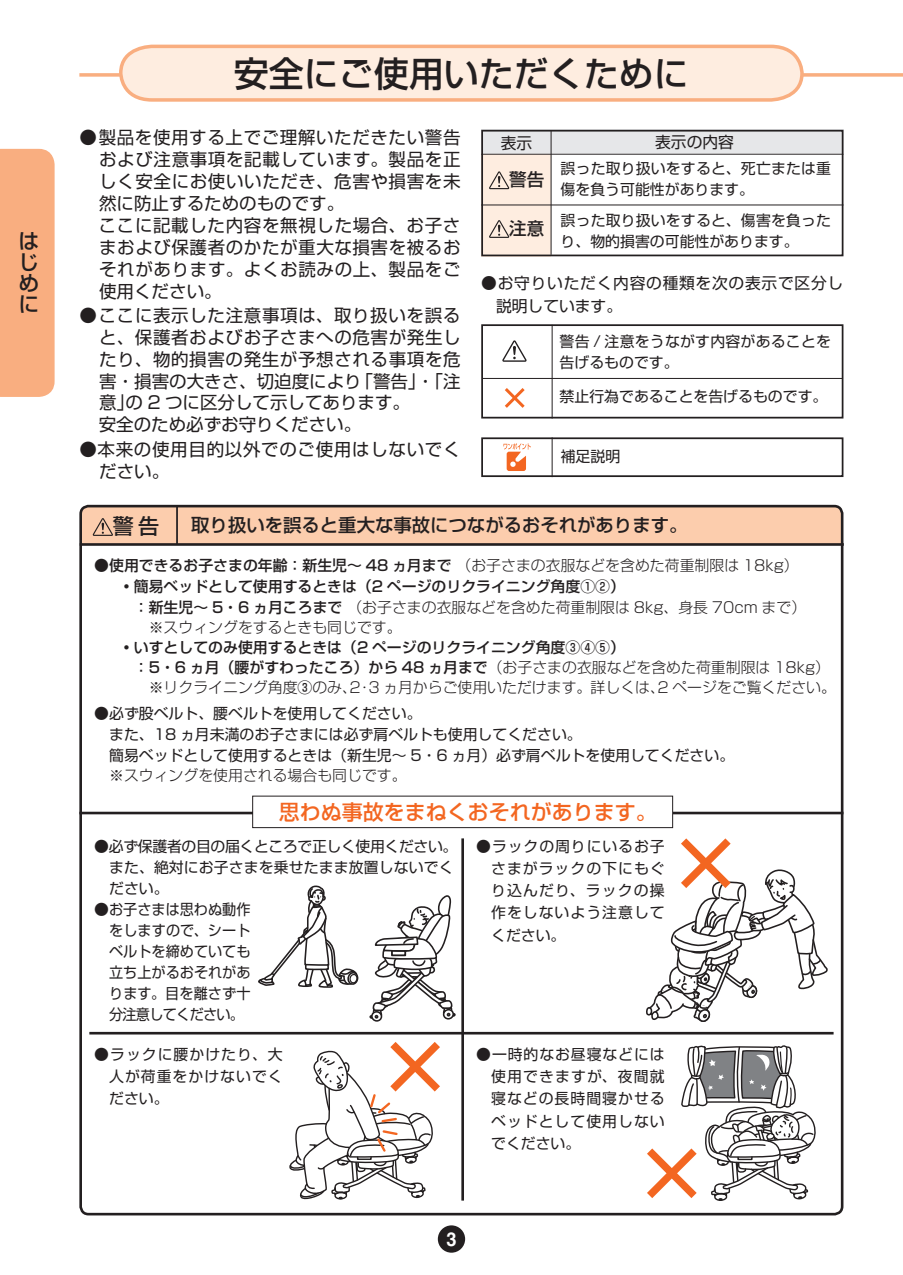
<style>
.page{position:relative;width:903px;height:1275px;background:#fff}
.page>*{position:absolute;margin:0;border:0;box-sizing:border-box;transform-origin:0 0}
.t1{font:500 35px "Shin Go Pro";color:#231f20}
.t2{font:500 21px "Shin Go Pro";color:#f36621}
.t3{font:500 21px/21px "Shin Go Pro";color:#231f20;text-align:justify}
.t4{font:500 18.38px "Shin Go Pro";color:#231f20}
.t5{font:17.5px/21.9px "Shin Go Pro";letter-spacing:.035em;color:#231f20}
.t6{font:500 17.5px "Shin Go Pro";color:#231f20}
.t7{font:15.75px/23.6px "Shin Go Pro";letter-spacing:.045em;color:#231f20}
.t8{font:14.88px/21px "Shin Go Pro";color:#231f20}
.t9{font:500 14.88px/21px "Shin Go Pro";color:#231f20}
.t10{font:300 14.88px "Shin Go Pro";color:#231f20}
.s1{font-weight:400}
.s2{font-weight:300}
.s3{font-weight:700}
.s4{font-weight:500}
</style>
<div class="page">
<div style="left:0;top:149px;width:55px;height:248px;background:#f9ae80"></div>
<div style="left:481px;top:130px;width:362px;height:23px;background:#e6e7e9"></div>
<div style="left:81px;top:506px;width:760px;height:38px;background:#fccdad"></div>
<div style="left:79px;top:505px;width:764px;height:710px;border:3px solid #231f20;border-radius:8px"></div>
<div style="left:481px;top:154px;width:70px;height:102px;background:#feede0"></div>
<hr style="left:551px;top:130px;width:1px;height:125px;background:#231f20">
<svg style="left:489px;top:171px;width:20px;height:18px"></svg>
<svg style="left:489px;top:220px;width:20px;height:18px"></svg>
<div style="left:481px;top:324px;width:362px;height:94px;border:2px solid #231f20"></div>
<hr style="left:552px;top:325px;width:1px;height:93px;background:#231f20">
<hr style="left:482px;top:378px;width:361px;height:1px;background:#231f20">
<svg style="left:505px;top:388px;width:20px;height:20px"></svg>
<div style="left:481px;top:437px;width:362px;height:40px;border:2px solid #231f20"></div>
<hr style="left:552px;top:437px;width:1px;height:40px;background:#231f20">
<svg style="left:79px;top:73px;width:823px;height:4px"></svg>
<svg style="left:117px;top:44px;width:688px;height:58px;background:#fde5d5"></svg>
<hr style="left:79px;top:812px;width:764px;height:2px;background:#231f20">
<hr style="left:461px;top:838px;width:3px;height:363px;background:#231f20">
<div style="left:253px;top:796px;width:420px;height:32px;background:#fff"></div>
<div style="left:252px;top:796px;width:421px;height:32px;border:1px solid #231f20"></div>
<hr style="left:89px;top:1032px;width:744px;height:2px;background:#231f20">
<svg style="left:289px;top:1042px;width:151px;height:157px"></svg>
<hr style="left:176px;top:506px;width:2px;height:38px;background:#231f20">
<svg style="left:93px;top:518px;width:20px;height:18px"></svg>
<hr style="left:80px;top:543px;width:764px;height:3px;background:#231f20">
<svg style="left:502px;top:340px;width:24px;height:22px"></svg>
<svg style="left:258px;top:885px;width:101px;height:102px"></svg>
<svg style="left:370px;top:895px;width:85px;height:127px"></svg>
<svg style="left:646px;top:838px;width:182px;height:184px"></svg>
<svg style="left:647px;top:1045px;width:169px;height:156px"></svg>
<svg style="left:503px;top:443px;width:28px;height:28px"></svg>
<hr style="left:481px;top:154px;width:362px;height:1px;background:#231f20">
<hr style="left:481px;top:205px;width:362px;height:1px;background:#231f20">
<div style="left:481px;top:130px;width:362px;height:126px;border:2px solid #231f20"></div>
<div style="left:438px;top:1225px;width:27px;height:28px;background:#231f20;border-radius:50%"></div>
<h2 class="t3" style="left:19px;top:228px;width:21px">はじめに</h2>
<h1 class="t1" style="left:234px;top:45px;width:457px">安全にご使用いただくために</h1>
<p class="t5" style="left:99px;top:125px;width:363px;text-indent:-19px">●製品を使用する上でご理解いただきたい警告および注意事項を記載しています。製品を正しく安全にお使いいただき、危害や損害を未然に防止するためのものです。<br>ここに記載した内容を無視した場合、お子さまおよび保護者のかたが重大な損害を被るおそれがあります。よくお読みの上、製品をご使用ください。</p>
<p class="t5" style="left:99px;top:302px;width:363px;text-indent:-19px">●ここに表示した注意事項は、取り扱いを誤ると、保護者およびお子さまへの危害が発生したり、物的損害の発生が予想される事項を危害・損害の大きさ、切迫度により「警告」・「注意」の 2 つに区分して示してあります。<br>安全のため必ずお守りください。</p>
<p class="t5" style="left:99px;top:436px;width:363px;text-indent:-20px">●本来の使用目的以外でのご使用はしないでください。</p>
<p class="t7" style="left:501px;top:129px;width:33px">表示</p>
<p class="t6" style="left:509px;top:165px;width:36px">警告</p>
<p class="t6" style="left:509px;top:214px;width:36px">注意</p>
<p class="t7" style="left:655px;top:129px;width:80px">表示の内容</p>
<p class="t8" style="left:561px;top:156px;width:272px">誤った取り扱いをすると、死亡または重傷を負う可能性があります。</p>
<p class="t8" style="left:561px;top:208px;width:272px">誤った取り扱いをすると、傷害を負ったり、物的損害の可能性があります。</p>
<p class="t7" style="left:496px;top:269px;width:349px;text-indent:-15px">●お守りいただく内容の種類を次の表示で区分し説明しています。</p>
<p class="t8" style="left:560px;top:329px;width:273px">警告 / 注意をうながす内容があることを告げるものです。</p>
<p class="t8" style="left:560px;top:384px;width:269px">禁止行為であることを告げるものです。</p>
<p class="t8" style="left:561px;top:444px;width:61px">補足説明</p>
<h2 class="t3" style="left:113px;top:513px;width:48px">警告</h2>
<p class="t4" style="left:191px;top:510px;width:498px">取り扱いを誤ると重大な事故につながるおそれがあります。</p>
<p class="t9" style="left:119px;top:553px;width:681px;text-indent:-25px"><span class="s1">●</span>使用できるお子さまの年齢：新生児〜 48 ヵ月まで<span class="s2">（お子さまの衣服などを含めた荷重制限は 18kg）</span><span class="s3">・</span>簡易ベッドとして使用するときは（2 ページのリクライニング角度①②）</p>
<p class="t10" style="left:134px;top:595px;width:674px"><span class="s4">：新生児〜 5・6 ヵ月ころまで</span>（お子さまの衣服などを含めた荷重制限は 8kg、身長 70cm まで）</p>
<p class="t10" style="left:134px;top:615px;width:269px">　※スウィングをするときも同じです。</p>
<p class="t9" style="left:119px;top:635px;width:507px"><span class="s3">・</span>いすとしてのみ使用するときは（2 ページのリクライニング角度③④⑤）</p>
<p class="t9" style="left:134px;top:655px;width:698px">：5・6 ヵ月（腰がすわったころ）から 48 ヵ月まで<span class="s2">（お子さまの衣服などを含めた荷重制限は 18kg）</span></p>
<p class="t10" style="left:134px;top:675px;width:704px">　※リクライニング角度<span class="s4">③</span>のみ、2・3 ヵ月からご使用いただけます。詳しくは、2 ページをご覧ください。</p>
<p class="t8" style="left:94px;top:701px;width:329px">●必ず股ベルト、腰ベルトを使用してください。</p>
<p class="t8" style="left:109px;top:722px;width:474px">また、18 ヵ月未満のお子さまには必ず肩ベルトも使用してください。</p>
<p class="t8" style="left:94px;top:743px;width:641px">　簡易ベッドとして使用するときは（新生児〜 5・6 ヵ月）必ず肩ベルトを使用してください。</p>
<p class="t10" style="left:109px;top:763px;width:299px">※スウィングを使用される場合も同じです。</p>
<h2 class="t2" style="left:279px;top:795px;width:379px">思わぬ事故をまねくおそれがあります。</h2>
<p class="t8" style="left:109px;top:833px;width:350px;text-indent:-15px">●必ず保護者の目の届くところで正しく使用ください。また、絶対にお子さまを乗せたまま放置しないでください。</p>
<p class="t8" style="left:109px;top:896px;width:143px;text-align:justify;text-indent:-15px">●お子さまは思わぬ動作をしますので、シートベルトを締めていても立ち上がるおそれがあります。目を離さず十分注意してください。</p>
<p class="t8" style="left:109px;top:1041px;width:175px;line-height:22.4px;text-align:justify;text-indent:-15px">●ラックに腰かけたり、大人が荷重をかけないでください。</p>
<p class="t8" style="left:491px;top:833px;width:175px;line-height:22.4px;text-align:justify;text-indent:-15px">●ラックの周りにいるお子さまがラックの下にもぐり込んだり、ラックの操作をしないよう注意してください。</p>
<p class="t8" style="left:491px;top:1041px;width:175px;line-height:22.4px;text-align:justify;text-indent:-15px">●一時的なお昼寝などには使用できますが、夜間就寝などの長時間寝かせるベッドとして使用しないでください。</p>
</div>
